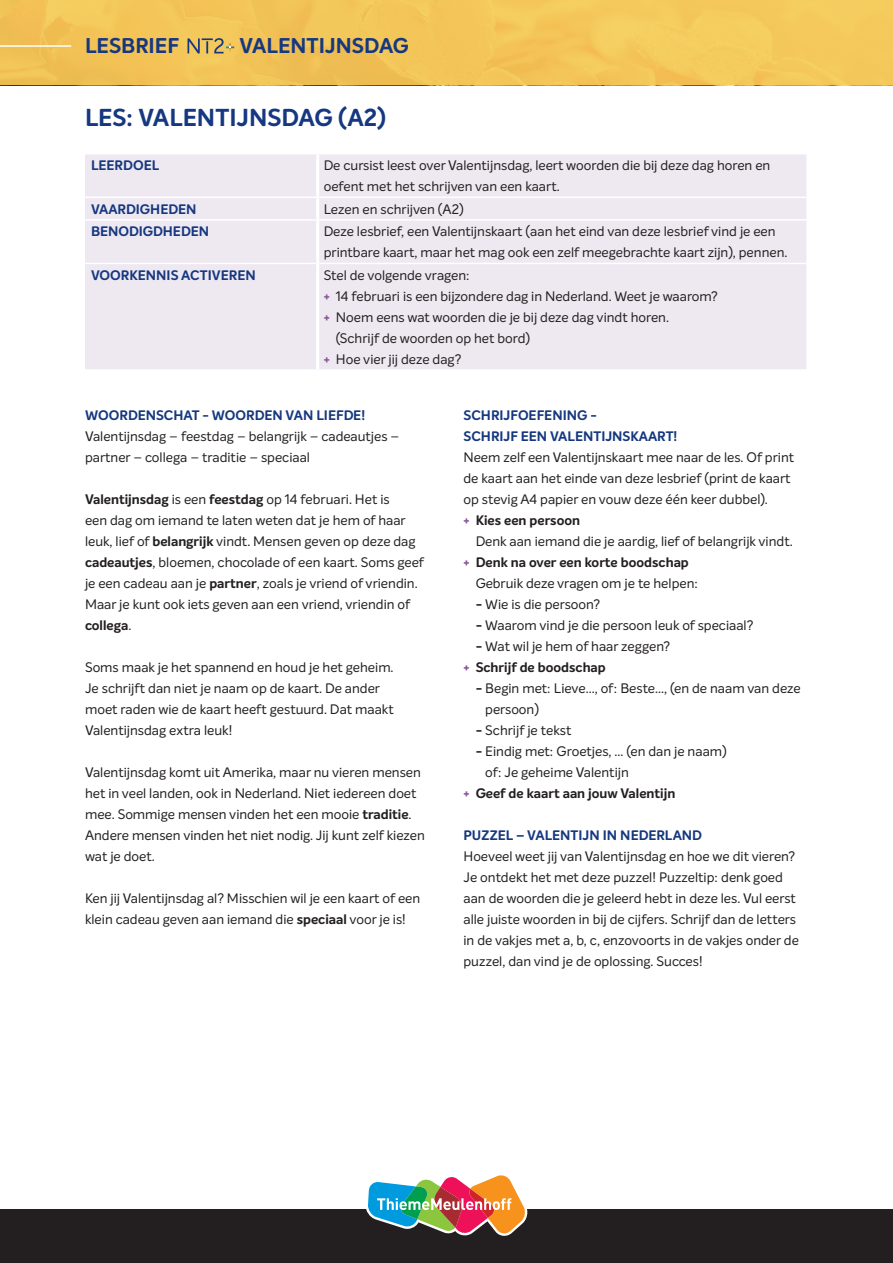
<style>
.page{position:relative;width:893px;height:1263px;background:#fff}
.page>*{position:absolute;margin:0;border:0;box-sizing:border-box;transform-origin:0 0}
.t1{font:700 24px "Intelo";color:#163880}
.t2{font:700 20.85px "Intelo";color:#163880}
.t3{font:13.5px/21px "Intelo";color:#231f20}
.t4{font:700 13.5px/21px "Intelo";color:#163880}
.t5{font:700 13.5px "Intelo";color:#231f20}
.s1{font-weight:700;color:#89579a}
.s2{font-weight:700}
.s3{color:#89579a}
.s4{font-weight:700;color:#fff}
</style>
<div class="page">
<div style="left:85px;top:155px;width:721px;height:214px;background:#eee8f1"></div>
<hr style="left:85px;top:197px;width:231px;height:1px;background:#fff">
<hr style="left:319px;top:197px;width:487px;height:1px;background:#fff">
<hr style="left:85px;top:219px;width:231px;height:2px;background:#fff">
<hr style="left:319px;top:219px;width:487px;height:2px;background:#fff">
<hr style="left:85px;top:263px;width:231px;height:1px;background:#fff">
<hr style="left:319px;top:263px;width:487px;height:1px;background:#fff">
<hr style="left:316px;top:155px;width:3px;height:42px;background:#fff">
<hr style="left:316px;top:197px;width:3px;height:23px;background:#fff">
<hr style="left:316px;top:220px;width:3px;height:43px;background:#fff">
<hr style="left:316px;top:263px;width:3px;height:106px;background:#fff">
<div style="left:0;top:0;width:893px;height:85px;background:#f4c659"></div>
<svg style="left:187px;top:38px;width:47px;height:16px"></svg>
<hr style="left:0;top:45px;width:71px;height:2px;background:#fff">
<div style="left:0;top:1210px;width:893px;height:53px;background:#231f20"></div>
<svg style="left:365px;top:1175px;width:162px;height:61px"></svg>
<h2 class="t2" style="left:85px;top:33px;width:96px">LESBRIEF</h2>
<h2 class="t2" style="left:239px;top:33px;width:171px">VALENTIJNSDAG</h2>
<h1 class="t1" style="left:85px;top:102px;width:303px">LES: VALENTIJNSDAG (A2)</h1>
<p class="t4" style="left:91px;top:155px;width:70px">LEERDOEL</p>
<p class="t3" style="left:324px;top:155px;width:448px">De cursist leest over Valentijnsdag, leert woorden die bij deze dag horen en oefent met het schrijven van een kaart.</p>
<p class="t4" style="left:91px;top:199px;width:107px">VAARDIGHEDEN</p>
<p class="t3" style="left:324px;top:199px;width:142px">Lezen en schrijven (A2)</p>
<p class="t4" style="left:91px;top:221px;width:120px">BENODIGDHEDEN</p>
<p class="t3" style="left:324px;top:221px;width:465px">Deze lesbrief, een Valentijnskaart (aan het eind van deze lesbrief vind je een printbare kaart, maar het mag ook een zelf meegebrachte kaart zijn), pennen.</p>
<p class="t4" style="left:91px;top:265px;width:166px">VOORKENNIS ACTIVEREN</p>
<p class="t3" style="left:324px;top:265px;width:148px">Stel de volgende vragen:</p>
<p class="t3" style="left:324px;top:286px;width:396px"><span class="s1">+</span> 14 februari is een bijzondere dag in Nederland. Weet je waarom?</p>
<p class="t3" style="left:324px;top:307px;width:347px"><span class="s1">+</span> Noem eens wat woorden die je bij deze dag vindt horen.</p>
<p class="t3" style="left:336px;top:328px;width:196px">(Schrijf de woorden op het bord)</p>
<p class="t3" style="left:324px;top:349px;width:139px"><span class="s1">+</span> Hoe vier jij deze dag?</p>
<p class="t4" style="left:85px;top:405px;width:282px">WOORDENSCHAT - WOORDEN VAN LIEFDE!</p>
<p class="t3" style="left:85px;top:426px;width:316px">Valentijnsdag – feestdag – belangrijk – cadeautjes – partner – collega – traditie – speciaal</p>
<p class="t3" style="left:85px;top:489px;width:341px"><span class="s2">Valentijnsdag</span> is een <span class="s2">feestdag</span> op 14 februari. Het is<br>een dag om iemand te laten weten dat je hem of haar leuk, lief of <span class="s2">belangrijk</span> vindt. Mensen geven op deze dag <span class="s2">cadeautjes</span>, bloemen, chocolade of een kaart. Soms geef je een cadeau aan je <span class="s2">partner</span>, zoals je vriend of vriendin.<br>Maar je kunt ook iets geven aan een vriend, vriendin of <span class="s2">collega</span>.</p>
<p class="t3" style="left:85px;top:657px;width:310px">Soms maak je het spannend en houd je het geheim.<br>Je schrijft dan niet je naam op de kaart. De ander moet raden wie de kaart heeft gestuurd. Dat maakt Valentijnsdag extra leuk!</p>
<p class="t3" style="left:85px;top:762px;width:341px">Valentijnsdag komt uit Amerika, maar nu vieren mensen het in veel landen, ook in Nederland. Niet iedereen doet mee. Sommige mensen vinden het een mooie <span class="s2">traditie</span>.<br>Andere mensen vinden het niet nodig. Jij kunt zelf kiezen wat je doet.</p>
<p class="t3" style="left:85px;top:888px;width:337px">Ken jij Valentijnsdag al? Misschien wil je een kaart of een klein cadeau geven aan iemand die <span class="s2">speciaal</span> voor je is!</p>
<p class="t4" style="left:463px;top:405px;width:216px">SCHRIJFOEFENING -<br>SCHRIJF EEN VALENTIJNSKAART!</p>
<p class="t3" style="left:463px;top:447px;width:332px">Neem zelf een Valentijnskaart mee naar de les. Of print de kaart aan het einde van deze lesbrief (print de kaart op stevig A4 papier en vouw deze één keer dubbel).<br><span class="s1">+</span> <span class="s2">Kies een persoon</span></p>
<p class="t3" style="left:476px;top:531px;width:318px">Denk aan iemand die je aardig, lief of belangrijk vindt.</p>
<p class="t5" style="left:463px;top:554px;width:227px"><span class="s3">+</span> Denk na over een korte boodschap</p>
<p class="t3" style="left:476px;top:573px;width:224px">Gebruik deze vragen om je te helpen:</p>
<p class="t3" style="left:463px;top:594px;width:138px"><span class="s4">+</span> <span class="s2">-</span> Wie is die persoon?</p>
<p class="t3" style="left:463px;top:615px;width:291px"><span class="s4">+</span> <span class="s2">-</span> Waarom vind je die persoon leuk of speciaal?</p>
<p class="t3" style="left:463px;top:636px;width:208px"><span class="s4">+</span> <span class="s2">-</span> Wat wil je hem of haar zeggen?</p>
<p class="t5" style="left:463px;top:659px;width:144px"><span class="s3">+</span> Schrijf de boodschap</p>
<p class="t3" style="left:463px;top:678px;width:339px"><span class="s4">+</span> <span class="s2">-</span> Begin met: Lieve..., of: Beste..., (en de naam van deze</p>
<p class="t3" style="left:485px;top:699px;width:55px">persoon)</p>
<p class="t3" style="left:463px;top:720px;width:109px"><span class="s4">+</span> <span class="s2">-</span> Schrijf je tekst</p>
<p class="t3" style="left:463px;top:741px;width:265px"><span class="s4">+</span> <span class="s2">-</span> Eindig met: Groetjes, ... (en dan je naam)</p>
<p class="t3" style="left:485px;top:762px;width:145px">of: Je geheime Valentijn</p>
<p class="t5" style="left:463px;top:785px;width:213px"><span class="s3">+</span> Geef de kaart aan jouw Valentijn</p>
<p class="t4" style="left:463px;top:825px;width:240px">PUZZEL – VALENTIJN IN NEDERLAND</p>
<p class="t3" style="left:463px;top:846px;width:337px">Hoeveel weet jij van Valentijnsdag en hoe we dit vieren?<br>Je ontdekt het met deze puzzel! Puzzeltip: denk goed aan de woorden die je geleerd hebt in deze les. Vul eerst alle juiste woorden in bij de cijfers. Schrijf dan de letters in de vakjes met a, b, c, enzovoorts in de vakjes onder de puzzel, dan vind je de oplossing. Succes!</p>
</div>
